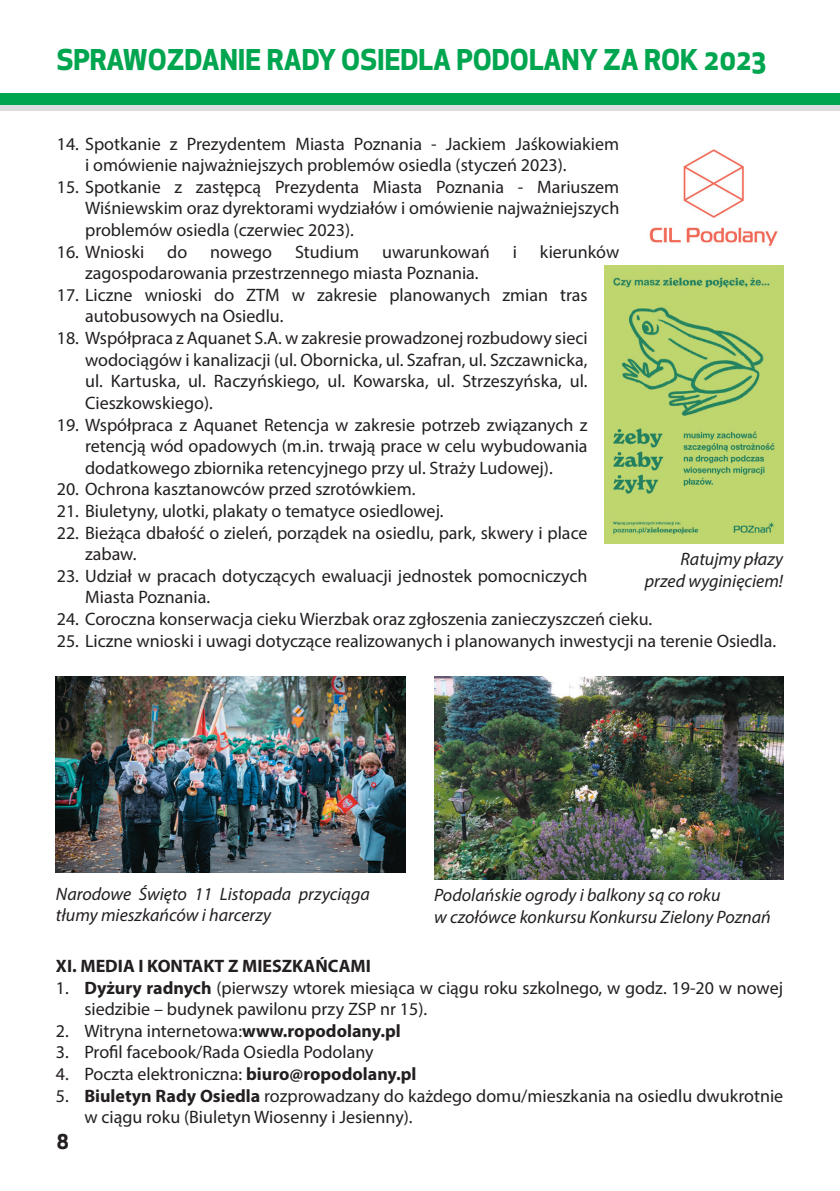
<style>
.page{position:relative;width:840px;height:1191px;background:#fff}
.page>*{position:absolute;margin:0;border:0;box-sizing:border-box;transform-origin:0 0}
.Text_PASEK{font:700 28px "Apex New";color:#00a54f}
.t1{font:700 20px "Apex New";color:#231f20}
.Text_wciety{font:18px/21.6px "Myriad Pro";color:#231f20}
.Text{font:italic 18px/21.6px "Myriad Pro";color:#231f20}
.Text-2{font:700 18px "Myriad Pro";color:#231f20}
.s1{font-weight:700}
</style>
<div class="page">
<div style="left:0;top:105px;width:839px;height:6px;background:#dcdddf"></div>
<div style="left:0;top:94px;width:839px;height:11px;background:#00a54f"></div>
<img style="left:649px;top:149px;width:129px;height:97px">
<img style="left:434px;top:676px;width:348px;height:203px">
<img style="left:56px;top:676px;width:349px;height:197px">
<img style="left:604px;top:266px;width:178px;height:277px">
<p class="Text_PASEK" style="left:57px;top:39px;width:710px">SPRAWOZDANIE RADY OSIEDLA PODOLANY ZA ROK 2023</p>
<p class="Text_wciety" style="left:85px;top:132px;width:535px;text-indent:-28px">14. Spotkanie z Prezydentem Miasta Poznania - Jackiem Jaśkowiakiem i omówienie najważniejszych problemów osiedla (styczeń 2023).</p>
<p class="Text_wciety" style="left:85px;top:176px;width:535px;text-align:justify;text-indent:-28px">15. Spotkanie z zastępcą Prezydenta Miasta Poznania - Mariuszem Wiśniewskim oraz dyrektorami wydziałów i omówienie najważniejszych problemów osiedla (czerwiec 2023).</p>
<p class="Text_wciety" style="left:57px;top:240px;width:89px">16. Wnioski</p>
<p class="Text_wciety" style="left:167px;top:240px;width:22px">do</p>
<p class="Text_wciety" style="left:210px;top:240px;width:63px">nowego</p>
<p class="Text_wciety" style="left:295px;top:240px;width:65px">Studium</p>
<p class="Text_wciety" style="left:382px;top:240px;width:109px">uwarunkowań</p>
<p class="Text_wciety" style="left:512px;top:240px;width:6px">i</p>
<p class="Text_wciety" style="left:539px;top:240px;width:81px">kierunków</p>
<p class="Text_wciety" style="left:85px;top:262px;width:395px">zagospodarowania przestrzennego miasta Poznania.</p>
<p class="Text_wciety" style="left:85px;top:284px;width:503px;text-indent:-28px">17. Liczne wnioski do ZTM w zakresie planowanych zmian tras autobusowych na Osiedlu.</p>
<p class="Text_wciety" style="left:85px;top:327px;width:503px;text-align:justify;text-indent:-28px">18. Współpraca z Aquanet S.A. w zakresie prowadzonej rozbudowy sieci wodociągów i kanalizacji (ul. Obornicka, ul. Szafran, ul. Szczawnicka, ul. Kartuska, ul. Raczyńskiego, ul. Kowarska, ul. Strzeszyńska, ul.<br>Cieszkowskiego).</p>
<p class="Text_wciety" style="left:85px;top:413px;width:503px;text-align:justify;text-indent:-28px">19. Współpraca z Aquanet Retencja w zakresie potrzeb związanych z retencją wód opadowych (m.in. trwają prace w celu wybudowania dodatkowego zbiornika retencyjnego przy ul. Straży Ludowej).</p>
<p class="Text_wciety" style="left:57px;top:478px;width:360px">20. Ochrona kasztanowców przed szrotówkiem.</p>
<p class="Text_wciety" style="left:57px;top:500px;width:388px">21. Biuletyny, ulotki, plakaty o tematyce osiedlowej.</p>
<p class="Text_wciety" style="left:85px;top:521px;width:503px;text-indent:-28px">22. Bieżąca dbałość o zieleń, porządek na osiedlu, park, skwery i place zabaw.</p>
<p class="Text_wciety" style="left:85px;top:564px;width:503px;text-indent:-28px">23. Udział w pracach dotyczących ewaluacji jednostek pomocniczych<br>Miasta Poznania.</p>
<p class="Text_wciety" style="left:57px;top:608px;width:596px">24. Coroczna konserwacja cieku Wierzbak oraz zgłoszenia zanieczyszczeń cieku.</p>
<p class="Text_wciety" style="left:57px;top:629px;width:720px">25. Liczne wnioski i uwagi dotyczące realizowanych i planowanych inwestycji na terenie Osiedla.</p>
<p class="Text" style="left:680px;top:548px;width:104px">Ratujmy płazy</p>
<p class="Text" style="left:644px;top:569px;width:140px">przed wyginięciem!</p>
<p class="Text" style="left:56px;top:882px;width:315px">Narodowe Święto 11 Listopada przyciąga tłumy mieszkańców i harcerzy</p>
<p class="Text-2" style="left:56px;top:954px;width:316px">XI. MEDIA I KONTAKT Z MIESZKAŃCAMI</p>
<p class="Text_wciety" style="left:84px;top:976px;width:700px;text-indent:-28px">1. <span class="s1">Dyżury radnych</span> (pierwszy wtorek miesiąca w ciągu roku szkolnego, w godz. 19-20 w nowej siedzibie – budynek pawilonu przy ZSP nr 15).</p>
<p class="Text_wciety" style="left:56px;top:1019px;width:346px">2. Witryna internetowa:<span class="s1">www.ropodolany.pl</span></p>
<p class="Text_wciety" style="left:56px;top:1041px;width:319px">3. Profil facebook/Rada Osiedla Podolany</p>
<p class="Text_wciety" style="left:56px;top:1062px;width:362px">4. Poczta elektroniczna: <span class="s1">biuro@ropodolany.pl</span></p>
<p class="Text_wciety" style="left:84px;top:1084px;width:700px;text-indent:-28px">5. <span class="s1">Biuletyn Rady Osiedla</span> rozprowadzany do każdego domu/mieszkania na osiedlu dwukrotnie w ciągu roku (Biuletyn Wiosenny i Jesienny).</p>
<p class="Text" style="left:434px;top:884px;width:288px">Podolańskie ogrody i balkony są co roku</p>
<p class="Text" style="left:434px;top:905px;width:338px">w czołówce konkursu Konkursu Zielony Poznań</p>
<p class="t1" style="left:57px;top:1127px;width:13px">8</p>
</div>
